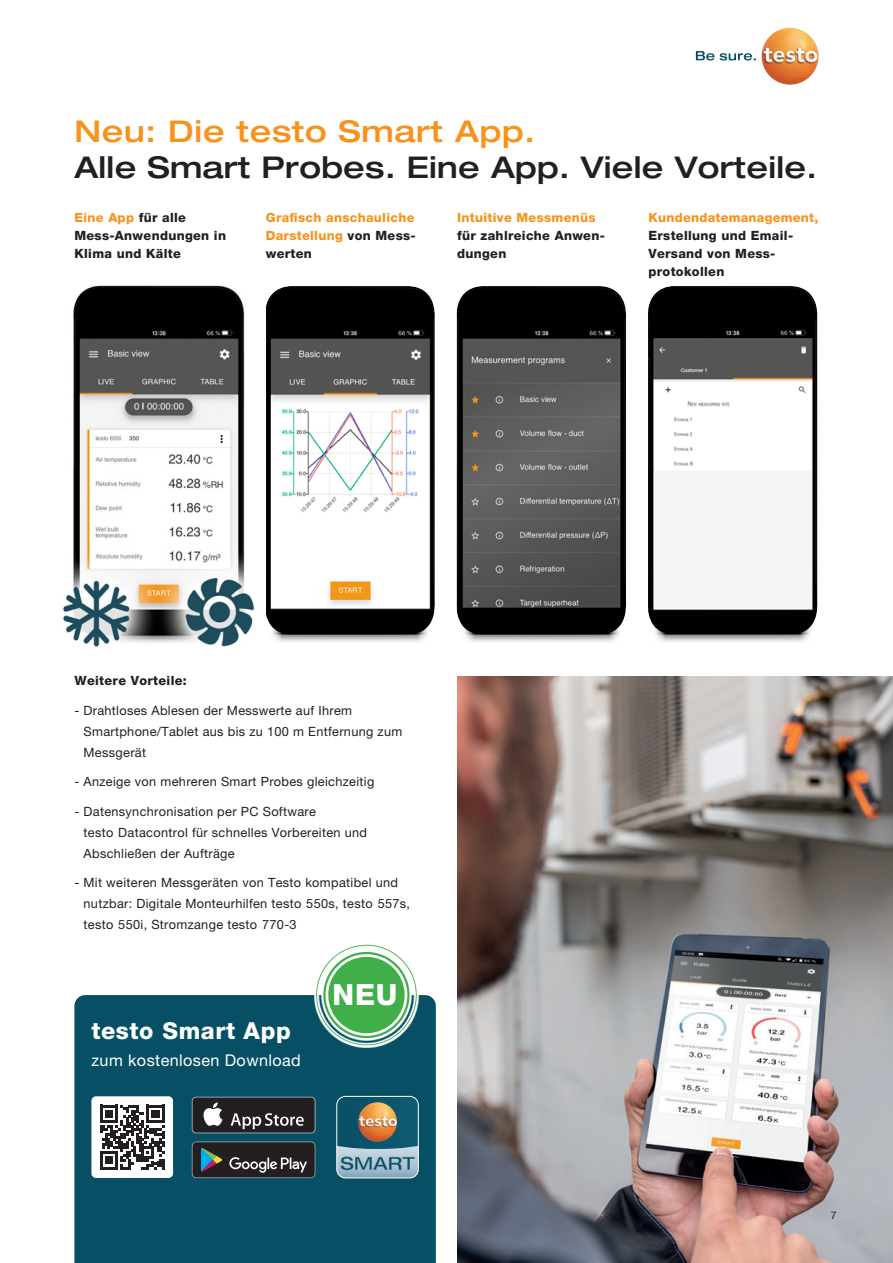
<style>
.page{position:relative;width:893px;height:1263px;background:#fff}
.page>*{position:absolute;margin:0;border:0;box-sizing:border-box;transform-origin:0 0}
.t1{font:500 expanded 30px "Helvetica Neue LTW1 G";letter-spacing:.01em;color:#231f20}
.t2{font:500 expanded 30px "Helvetica Neue LTW1 G";letter-spacing:.025em;color:#f7931d}
.t3{font:800 29.25px "Helvetica Neue LTW1 G";color:#fff}
.t4{font:800 23.4px "Helvetica Neue LTW1 G";letter-spacing:.025em;color:#fff}
.t5{font:16.2px "Helvetica Neue LTW1 G";letter-spacing:.025em;color:#fff}
.t6{font:12.75px/21px "Helvetica Neue LTW1 G";letter-spacing:.025em;color:#231f20}
.t7{font:800 12.75px/18px "Helvetica Neue LTW1 G";letter-spacing:.025em;color:#231f20}
.t8{font:800 12.75px/18px "Helvetica Neue LTW1 G";letter-spacing:.025em;color:#f7931d;text-align:justify}
.t9{font:10.5px "Helvetica Neue LTW1 G";color:#231f20}
.s1{color:#231f20}
.s2{color:#f7931d}
</style>
<div class="page">
<img style="left:272px;top:634px;width:155px;height:8px">
<img style="left:655px;top:634px;width:155px;height:8px">
<img style="left:464px;top:634px;width:155px;height:8px">
<svg style="left:696px;top:51px;width:60px;height:10px"></svg>
<img style="left:761px;top:28px;width:58px;height:57px;border-radius:29px">
<img style="left:648px;top:286px;width:166px;height:348px">
<img style="left:456px;top:286px;width:166px;height:348px">
<img style="left:266px;top:286px;width:164px;height:348px">
<img style="left:63px;top:285px;width:192px;height:362px">
<img style="left:457px;top:676px;width:436px;height:587px">
<div style="left:74px;top:995px;width:362px;height:268px;background:#074f64"></div>
<div style="left:91px;top:1096px;width:82px;height:82px;background:#fff;border-radius:5px"></div>
<svg style="left:100px;top:1105px;width:65px;height:64px"></svg>
<svg style="left:337px;top:1096px;width:81px;height:82px;background:#658386"></svg>
<div style="left:336px;top:1096px;width:83px;height:82px;border:1px solid #fff;border-radius:9px"></div>
<svg style="left:192px;top:1141px;width:123px;height:37px;background:#3c3e40"></svg>
<svg style="left:192px;top:1097px;width:123px;height:36px"></svg>
<div style="left:193px;top:1097px;width:122px;height:35px;background:#231f20;border-radius:4px"></div>
<svg style="left:203px;top:1102px;width:20px;height:24px"></svg>
<svg style="left:231px;top:1113px;width:73px;height:16px"></svg>
<div style="left:91px;top:1022px;width:228px;height:68px;background:#074f64"></div>
<svg style="left:314px;top:944px;width:105px;height:103px"></svg>
<svg style="left:316px;top:945px;width:101px;height:100px"></svg>
<h1 class="t2" style="left:74px;top:112px;width:462px">Neu: Die testo Smart App.</h1>
<h1 class="t1" style="left:74px;top:148px;width:744px">Alle Smart Probes. Eine App. Viele Vorteile.</h1>
<p class="t8" style="left:648px;top:208px;width:171px">Kundendatemanagement,</p>
<p class="t7" style="left:648px;top:226px;width:146px">Erstellung und Email-<br>Versand von Mess&shy;protokollen</p>
<p class="t8" style="left:266px;top:208px;width:151px">Grafisch anschauliche Darstellung <span class="s1">von Mess&shy;werten</span></p>
<p class="t8" style="left:457px;top:208px;width:140px">Intuitive Messmenüs</p>
<p class="t7" style="left:74px;top:208px;width:153px"><span class="s2">Eine App</span> für alle<br>Mess-Anwendungen in<br>Klima und Kälte</p>
<p class="t7" style="left:457px;top:226px;width:149px">für zahlreiche Anwen&shy;dungen</p>
<p class="t7" style="left:74px;top:672px;width:114px">Weitere Vorteile:</p>
<p class="t6" style="left:84px;top:700px;width:320px;text-indent:-9px">- Drahtloses Ablesen der Messwerte auf Ihrem<br>Smartphone/Tablet aus bis zu 100 m Entfernung zum<br>Messgerät</p>
<p class="t6" style="left:74px;top:771px;width:301px">- Anzeige von mehreren Smart Probes gleichzeitig</p>
<p class="t6" style="left:84px;top:801px;width:285px;text-indent:-9px">- Datensynchronisation per PC Software<br>testo Datacontrol für schnelles Vorbereiten und<br>Abschließen der Aufträge</p>
<p class="t6" style="left:84px;top:872px;width:328px;text-indent:-9px">- Mit weiteren Messgeräten von Testo kompatibel und nutzbar: Digitale Monteurhilfen testo 550s, testo 557s, testo 550i, Stromzange testo 770-3</p>
<h3 class="t4" style="left:91px;top:1016px;width:201px">testo Smart App</h3>
<p class="t5" style="left:91px;top:1050px;width:211px">zum kostenlosen Download</p>
<h2 class="t3" style="left:333px;top:978px;width:66px">NEU</h2>
<p class="t9" style="left:831px;top:1209px;width:7px">7</p>
</div>
